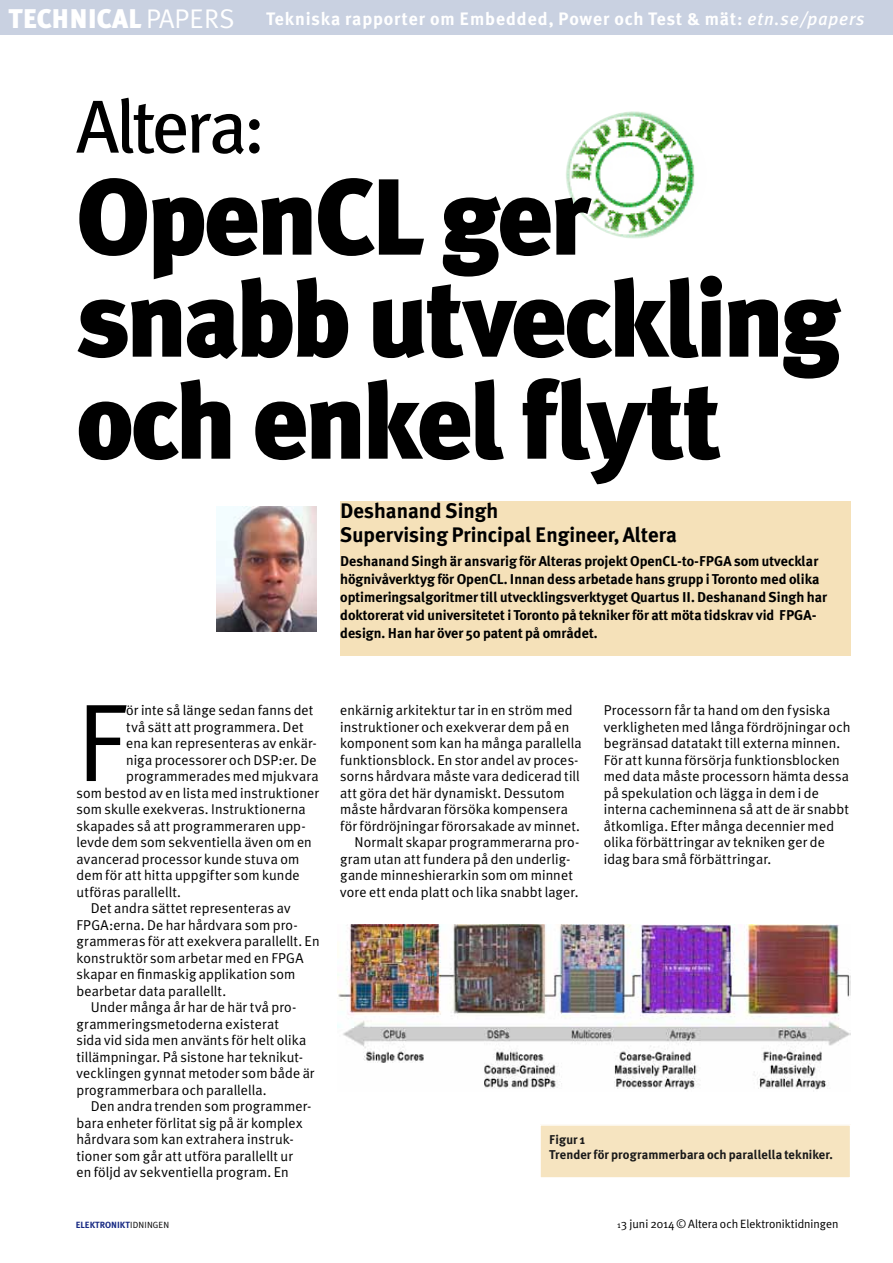
<style>
.page{position:relative;width:893px;height:1263px;background:#fff}
.page>*{position:absolute;margin:0;border:0;box-sizing:border-box;transform-origin:0 0}
.t1{font:110.4px "Meta Plus Normal";color:#000}
.t2{font:900 108px/102px "Meta Plus";letter-spacing:-.03em;color:#000}
.t3{font:75px "Meta Plus";letter-spacing:-.05em;color:#000}
.t4{font:900 27px "Meta Plus";color:#fff}
.t5{font:700 21px/24px "Meta Plus";color:#000}
.t6{font:700 18px "Meta Plus";letter-spacing:.05em;color:#fff}
.t7{font:14.25px/16.5px "Meta Plus Normal";letter-spacing:.005em;color:#000}
.t8{font:700 14.25px/18px "Meta Plus";color:#000}
.t9{font:700 12.75px/15px "Meta Plus";letter-spacing:.005em;color:#000}
.t10{font:12px "Meta Plus Normal";color:#000}
.t11{font:700 9px "Meta Plus";color:#162983}
.s1{font-family:"Meta Plus Normal";font-weight:400}
.s2{font-weight:500;font-style:italic}
.s3{font-family:"Meta Plus Normal";font-weight:400;color:#000}
.s4{font-size:9px}
</style>
<div class="page">
<img style="left:338px;top:924px;width:512px;height:167px">
<div style="left:340px;top:548px;width:510px;height:107px;background:#f5e1b9"></div>
<div style="left:0;top:0;width:893px;height:34px;background:#c9d1e1"></div>
<img style="left:566px;top:111px;width:129px;height:128px">
<img style="left:216px;top:506px;width:100px;height:126px">
<div style="left:340px;top:502px;width:510px;height:53px;background:#f5e1b9"></div>
<div style="left:540px;top:1125px;width:310px;height:53px;background:#f6e4c0"></div>
<div style="left:539px;top:1124px;width:312px;height:55px;border:2px solid #fff"></div>
<h3 class="t4" style="left:9px;top:3px;width:228px">TECHNICAL <span class="s1">PAPERS</span></h3>
<p class="t6" style="left:266px;top:8px;width:600px">Tekniska rapporter om Embedded, Power och Test &amp; mät: <span class="s2">etn.se/papers</span></p>
<h3 class="t3" style="left:76px;top:83px;width:191px">Altera:</h3>
<h2 class="t2" style="left:76px;top:166px;width:766px">OpenCL ger snabb utveckling och enkel flytt</h2>
<h3 class="t5" style="left:340px;top:499px;width:338px">Deshanand Singh<br>Supervising Principal Engineer, Altera</h3>
<p class="t8" style="left:340px;top:552px;width:488px">Deshanand Singh är ansvarig för Alteras projekt OpenCL-to-FPGA som utvecklar högnivåverktyg för OpenCL. Innan dess arbetade hans grupp i Toronto med olika optimeringsalgoritmer till utvecklingsverktyget Quartus II. Deshanand Singh har doktorerat vid universitetet i Toronto på tekniker för att möta tidskrav vid FPGA&shy;design. Han har över 50 patent på området.</p>
<h1 class="t1" style="left:77px;top:679px;width:51px">F</h1>
<p class="t7" style="left:126px;top:702px;width:189px">ör inte så länge sedan fanns det</p>
<p class="t7" style="left:126px;top:718px;width:179px">två sätt att programmera. Det</p>
<p class="t7" style="left:126px;top:735px;width:192px">ena kan representeras av enkär-</p>
<p class="t7" style="left:126px;top:751px;width:192px">niga processorer och DSP:er. De</p>
<p class="t7" style="left:126px;top:768px;width:194px">programmerades med mjukvara</p>
<p class="t7" style="left:77px;top:784px;width:244px">som bestod av en lista med instruktioner</p>
<p class="t7" style="left:77px;top:801px;width:231px">som skulle exekveras. Instruktionerna</p>
<p class="t7" style="left:77px;top:817px;width:231px">skapades så att programmeraren upp-</p>
<p class="t7" style="left:77px;top:834px;width:237px">levde dem som sekventiella även om en</p>
<p class="t7" style="left:77px;top:850px;width:224px">avancerad processor kunde stuva om</p>
<p class="t7" style="left:77px;top:867px;width:225px">dem för att hitta uppgifter som kunde</p>
<p class="t7" style="left:77px;top:883px;width:106px">utföras parallellt.</p>
<p class="t7" style="left:91px;top:900px;width:202px">Det andra sättet representeras av</p>
<p class="t7" style="left:77px;top:916px;width:223px">FPGA:erna. De har hårdvara som pro-</p>
<p class="t7" style="left:77px;top:933px;width:245px">grammeras för att exekvera parallellt. En</p>
<p class="t7" style="left:77px;top:949px;width:229px">konstruktör som arbetar med en FPGA</p>
<p class="t7" style="left:77px;top:966px;width:220px">skapar en finmaskig applikation som</p>
<p class="t7" style="left:77px;top:982px;width:151px">bearbetar data parallellt.</p>
<p class="t7" style="left:91px;top:999px;width:207px">Under många år har de här två pro-</p>
<p class="t7" style="left:77px;top:1015px;width:204px">grammeringsmetoderna existerat</p>
<p class="t7" style="left:77px;top:1032px;width:231px">sida vid sida men använts för helt olika</p>
<p class="t7" style="left:77px;top:1048px;width:228px">tillämpningar. På sistone har teknikut-</p>
<p class="t7" style="left:77px;top:1065px;width:240px">vecklingen gynnat metoder som både är</p>
<p class="t7" style="left:77px;top:1081px;width:192px">programmerbara och parallella.</p>
<p class="t7" style="left:91px;top:1098px;width:222px">Den andra trenden som programmer-</p>
<p class="t7" style="left:77px;top:1114px;width:227px">bara enheter förlitat sig på är komplex</p>
<p class="t7" style="left:77px;top:1131px;width:219px">hårdvara som kan extrahera instruk-</p>
<p class="t7" style="left:77px;top:1147px;width:218px">tioner som går att utföra parallellt ur</p>
<p class="t7" style="left:77px;top:1164px;width:214px">en följd av sekventiella program. En</p>
<p class="t7" style="left:340px;top:702px;width:234px">enkärnig arkitektur tar in en ström med</p>
<p class="t7" style="left:340px;top:718px;width:231px">instruktioner och exekverar dem på en</p>
<p class="t7" style="left:340px;top:735px;width:243px">komponent som kan ha många parallella</p>
<p class="t7" style="left:340px;top:751px;width:240px">funktionsblock. En stor andel av proces-</p>
<p class="t7" style="left:340px;top:768px;width:241px">sorns hårdvara måste vara dedicerad till</p>
<p class="t7" style="left:340px;top:784px;width:226px">att göra det här dynamiskt. Dessutom</p>
<p class="t7" style="left:340px;top:801px;width:229px">måste hårdvaran försöka kompensera</p>
<p class="t7" style="left:340px;top:817px;width:241px">för fördröjningar förorsakade av minnet.</p>
<p class="t7" style="left:354px;top:834px;width:226px">Normalt skapar programmerarna pro-</p>
<p class="t7" style="left:340px;top:850px;width:232px">gram utan att fundera på den underlig-</p>
<p class="t7" style="left:340px;top:867px;width:234px">gande minneshierarkin som om minnet</p>
<p class="t7" style="left:340px;top:883px;width:240px">vore ett enda platt och lika snabbt lager.</p>
<p class="t7" style="left:604px;top:702px;width:248px">Processorn får ta hand om den fysiska verkligheten med långa fördröjningar och begränsad datatakt till externa minnen.<br>För att kunna försörja funktionsblocken med data måste processorn hämta dessa på spekulation och lägga in dem i de interna cacheminnena så att de är snabbt åtkomliga. Efter många decennier med olika förbättringar av tekniken ger de idag bara små förbättringar.</p>
<p class="t9" style="left:549px;top:1132px;width:285px">Figur 1<br>Trender för programmerbara och parallella tekniker.</p>
<p class="t11" style="left:76px;top:1219px;width:95px">ELEKTRONIKT<span class="s3">IDNINGEN</span></p>
<p class="t10" style="left:617px;top:1216px;width:223px"><span class="s4">1</span>3 juni 2014 © Altera och Elektroniktidningen</p>
</div>
